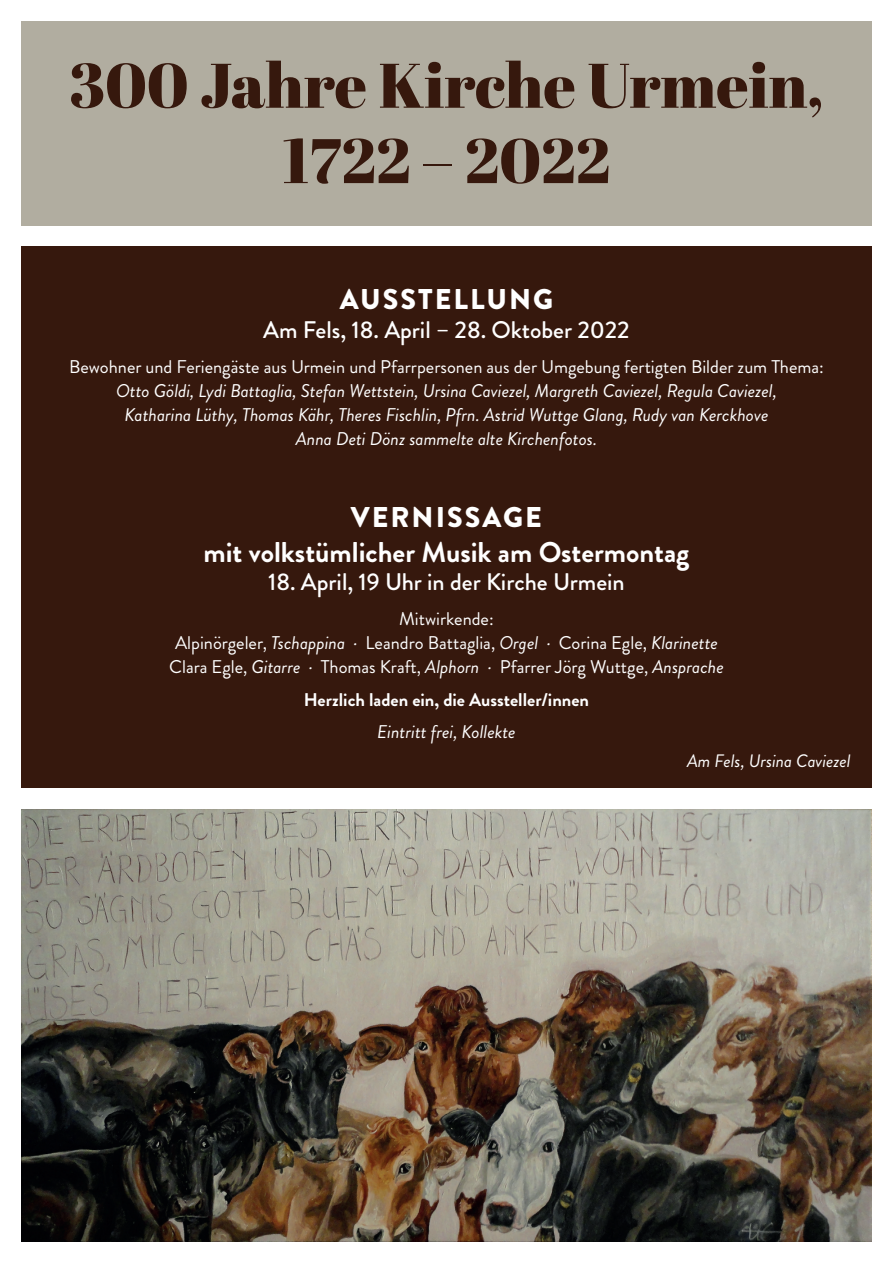
<style>
.page{position:relative;width:893px;height:1263px;background:#fff}
.page>*{position:absolute;margin:0;border:0;box-sizing:border-box;transform-origin:0 0}
.t1{font:62.85px/75.3px "Abril Fatface";color:#36180d;text-align:center}
.t2{font:700 28.5px "Brandon Grotesque";color:#fff}
.t3{font:900 28.5px "Brandon Grotesque";letter-spacing:.07em;color:#fff}
.t4{font:500 24px "Brandon Grotesque";color:#fff}
.t5{font:18.3px/24px "Brandon Grotesque";color:#fff;text-align:center}
.t6{font:italic 18.3px/24px "Brandon Grotesque";color:#fff;text-align:center}
.t7{font:700 18.3px "Brandon Grotesque";color:#fff}
.t8{font:italic 18px "Brandon Grotesque";color:#fff}
.s1{font-style:italic}
</style>
<div class="page">
<div style="left:21px;top:247px;width:851px;height:541px;background:#36180d"></div>
<div style="left:21px;top:21px;width:851px;height:205px;background:#b1ada0"></div>
<img style="left:21px;top:809px;width:851px;height:433px">
<h1 class="t1" style="left:69px;top:46px;width:756px">300 Jahre Kirche Urmein,<br>1722 – 2022</h1>
<h2 class="t3" style="left:340px;top:279px;width:215px">AUSSTELLUNG</h2>
<h3 class="t4" style="left:263px;top:313px;width:368px">Am Fels, 18. April – 28. Oktober 2022</h3>
<p class="t5" style="left:69px;top:355px;width:756px">Bewohner und Feriengäste aus Urmein und Pfarrpersonen aus der Umgebung fertigten Bilder zum Thema:</p>
<p class="t6" style="left:116px;top:379px;width:662px">Otto Göldi, Lydi Battaglia, Stefan Wettstein, Ursina Caviezel, Margreth Caviezel, Regula Caviezel,<br>Katharina Lüthy, Thomas Kähr, Theres Fischlin, Pfrn. Astrid Wuttge Glang, Rudy van Kerckhove<br>Anna Deti Dönz sammelte alte Kirchenfotos.</p>
<h2 class="t3" style="left:351px;top:497px;width:193px">VERNISSAGE</h2>
<h2 class="t2" style="left:203px;top:532px;width:488px">mit volkstümlicher Musik am Ostermontag</h2>
<h3 class="t4" style="left:268px;top:566px;width:358px">18. April, 19 Uhr in der Kirche Urmein</h3>
<p class="t5" style="left:169px;top:607px;width:556px">Mitwirkende:<br>Alpinörgeler, <span class="s1">Tschappina ·</span> Leandro Battaglia, <span class="s1">Orgel ·</span> Corina Egle, <span class="s1">Klarinette<br></span>Clara Egle, <span class="s1">Gitarre ·</span> Thomas Kraft, <span class="s1">Alphorn ·</span> Pfarrer Jörg Wuttge, <span class="s1">Ansprache</span></p>
<p class="t7" style="left:304px;top:687px;width:287px">Herzlich laden ein, die Aussteller/innen</p>
<p class="t6" style="left:377px;top:720px;width:140px">Eintritt frei, Kollekte</p>
<p class="t8" style="left:687px;top:748px;width:165px">Am Fels, Ursina Caviezel</p>
</div>
